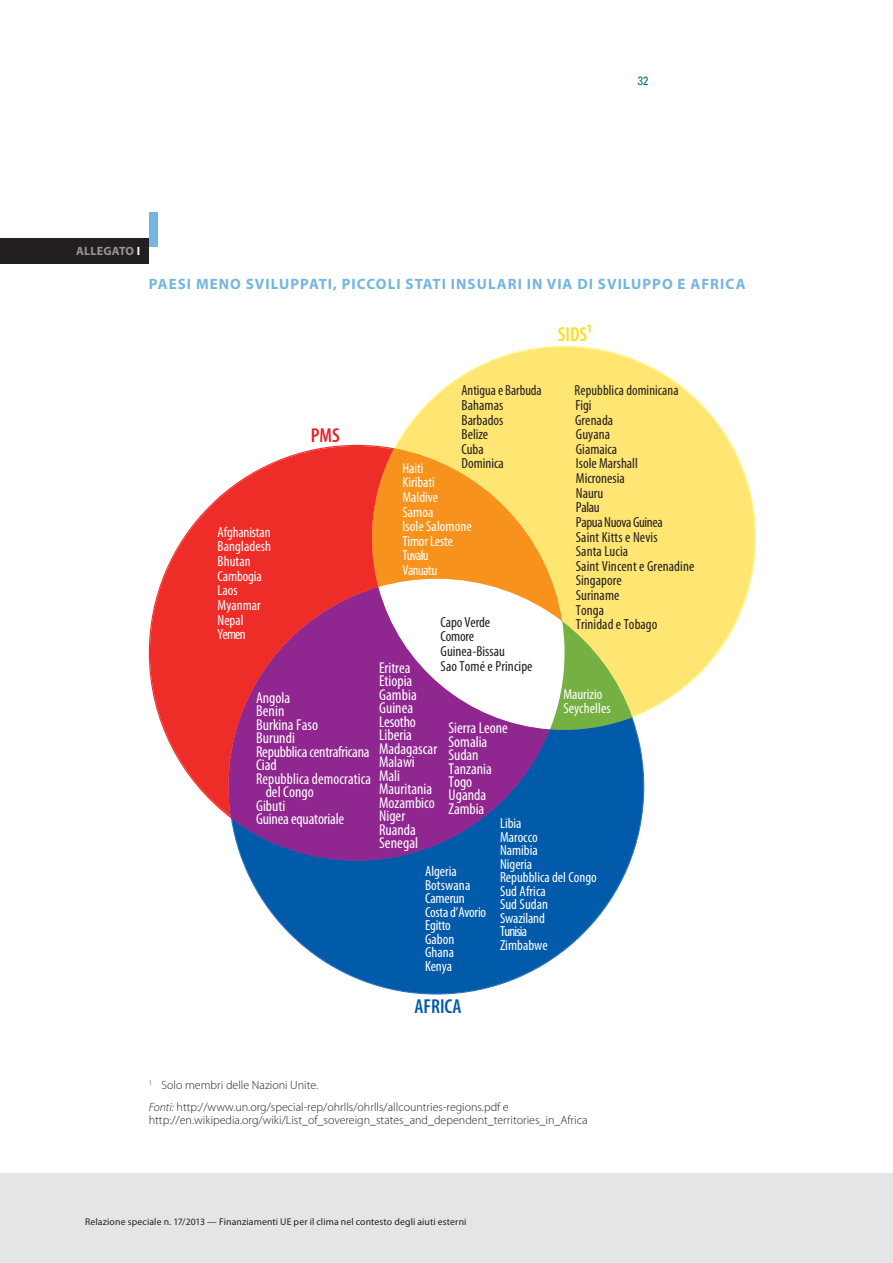
<style>
.page{position:relative;width:893px;height:1263px;background:#fff}
.page>*{position:absolute;margin:0;border:0;box-sizing:border-box;transform-origin:0 0}
.t1{font:600 condensed 20.25px "Myriad Pro";color:#015aaa}
.t2{font:600 condensed 20.25px "Myriad Pro";color:#ffdd17}
.t3{font:600 condensed 20.25px "Myriad Pro";color:#ee1d23}
.t4{font:condensed 15.75px/13.5px "Myriad Pro";color:#fff}
.I_02_-_ANN_TITRE_COL{font:700 15px "Myriad Pro";letter-spacing:.07em;color:#74b5e4}
.t5{font:condensed 14.7px/13.5px "Myriad Pro";color:#fff}
.t6{font:condensed 14.7px/14.7px "Myriad Pro";letter-spacing:.005em;color:#231f20}
.F_07_-_SOURCE{font:300 12px/13.5px "Myriad Pro";color:#231f20}
.I_01_-_ANN_NUMERO_k{font:700 12px "Myriad Pro";letter-spacing:.02em;color:#939598}
.t7{font:condensed 12px "Univers LT Std";color:#017072}
.t8{font:9.75px "Myriad Pro";letter-spacing:.015em;color:#231f20}
.s1{color:#fff}
.s2{font-style:italic}
</style>
<div class="page">
<div style="left:0;top:1174px;width:893px;height:89px;background:#e4e5e7"></div>
<div style="left:149px;top:213px;width:8px;height:34px;background:#74b5e4"></div>
<div style="left:0;top:238px;width:149px;height:26px;background:#231f20"></div>
<svg style="left:149px;top:445px;width:244px;height:371px;fill:#ee2d28"></svg>
<svg style="left:242px;top:719px;width:402px;height:275px;fill:#015aaa"></svg>
<svg style="left:228px;top:586px;width:323px;height:275px;background:#892f85"></svg>
<svg style="left:394px;top:346px;width:362px;height:371px;fill:#ffe673"></svg>
<svg style="left:371px;top:448px;width:262px;height:282px"></svg>
<p class="t7" style="left:638px;top:73px;width:12px">32</p>
<p class="I_01_-_ANN_NUMERO_k" style="left:76px;top:244px;width:66px">ALLEGATO <span class="s1">I</span></p>
<p class="I_02_-_ANN_TITRE_COL" style="left:149px;top:276px;width:598px">PAESI MENO SVILUPPATI, PICCOLI STATI INSULARI IN VIA DI SVILUPPO E AFRICA</p>
<p class="t2" style="left:558px;top:324px;width:36px">SIDS¹</p>
<p class="t5" style="left:218px;top:525px;width:55px;line-height:14.7px">Afghanistan<br>Bangladesh<br>Bhutan<br>Cambogia<br>Laos<br>Myanmar<br>Nepal<br>Yemen</p>
<p class="t3" style="left:311px;top:424px;width:30px">PMS</p>
<p class="t4" style="left:256px;top:691px;width:36px">Angola</p>
<p class="t4" style="left:256px;top:705px;width:30px">Benin</p>
<p class="t4" style="left:256px;top:718px;width:64px">Burkina Faso</p>
<p class="t4" style="left:256px;top:732px;width:40px">Burundi</p>
<p class="t4" style="left:256px;top:745px;width:115px">Repubblica centrafricana</p>
<p class="t4" style="left:256px;top:759px;width:22px">Ciad</p>
<p class="t4" style="left:256px;top:772px;width:116px">Repubblica democratica</p>
<p class="t4" style="left:266px;top:786px;width:50px">del Congo</p>
<p class="t4" style="left:256px;top:799px;width:31px">Gibuti</p>
<p class="t4" style="left:256px;top:813px;width:90px">Guinea equatoriale</p>
<p class="t6" style="left:461px;top:383px;width:82px">Antigua e Barbuda</p>
<p class="t6" style="left:575px;top:383px;width:106px">Repubblica dominicana</p>
<p class="t6" style="left:461px;top:398px;width:43px">Bahamas</p>
<p class="t6" style="left:576px;top:398px;width:17px">Figi</p>
<p class="t6" style="left:461px;top:413px;width:43px">Barbados</p>
<p class="t6" style="left:575px;top:413px;width:39px">Grenada</p>
<p class="t6" style="left:461px;top:427px;width:28px">Belize</p>
<p class="t6" style="left:576px;top:427px;width:36px">Guyana</p>
<p class="t6" style="left:461px;top:442px;width:24px">Cuba</p>
<p class="t6" style="left:576px;top:442px;width:43px">Giamaica</p>
<p class="t6" style="left:461px;top:456px;width:44px">Dominica</p>
<p class="t6" style="left:576px;top:456px;width:120px">Isole Marshall<br>Micronesia<br>Nauru<br>Palau<br>Papua Nuova Guinea<br>Saint Kitts e Nevis<br>Santa Lucia<br>Saint Vincent e Grenadine<br>Singapore<br>Suriname<br>Tonga<br>Trinidad e Tobago</p>
<p class="t5" style="left:402px;top:461px;width:71px;line-height:14.7px">Haiti<br>Kiribati<br>Maldive<br>Samoa<br>Isole Salomone<br>Timor Leste<br>Tuvalu<br>Vanuatu</p>
<p class="t6" style="left:441px;top:615px;width:93px">Capo Verde<br>Comore<br>Guinea-Bissau<br>Sao Tomé e Principe</p>
<p class="t4" style="left:379px;top:661px;width:60px">Eritrea<br>Etiopia<br>Gambia<br>Guinea<br>Lesotho<br>Liberia<br>Madagascar<br>Malawi<br>Mali<br>Mauritania<br>Mozambico<br>Niger<br>Ruanda<br>Senegal</p>
<p class="t5" style="left:563px;top:687px;width:41px">Maurizio</p>
<p class="t5" style="left:563px;top:702px;width:49px">Seychelles</p>
<p class="t4" style="left:449px;top:715px;width:61px;line-height:26.7px">Sierra Leone<br>Sudan</p>
<p class="t4" style="left:449px;top:735px;width:40px">Somalia</p>
<p class="t4" style="left:449px;top:762px;width:45px">Tanzania<br>Togo</p>
<p class="t4" style="left:449px;top:789px;width:39px">Uganda<br>Zambia</p>
<p class="t5" style="left:500px;top:817px;width:98px">Libia<br>Marocco<br>Namibia<br>Nigeria<br>Repubblica del Congo<br>Sud Africa<br>Sud Sudan<br>Swaziland<br>Tunisia<br>Zimbabwe</p>
<p class="t5" style="left:425px;top:865px;width:63px">Algeria<br>Botswana<br>Camerun<br>Costa d’Avorio<br>Egitto<br>Gabon<br>Ghana<br>Kenya</p>
<p class="t1" style="left:414px;top:995px;width:49px">AFRICA</p>
<p class="F_07_-_SOURCE" style="left:149px;top:1078px;width:171px"><sup>1</sup> Solo membri delle Nazioni Unite.</p>
<p class="F_07_-_SOURCE" style="left:149px;top:1100px;width:440px"><span class="s2">Fonti:</span> http://www.un.org/special-rep/ohrlls/ohrlls/allcountries-regions.pdf e http://en.wikipedia.org/wiki/List_of_sovereign_states_and_dependent_territories_in_Africa</p>
<p class="t8" style="left:85px;top:1216px;width:383px">Relazione speciale n. 17/2013 — Finanziamenti UE per il clima nel contesto degli aiuti esterni</p>
</div>
